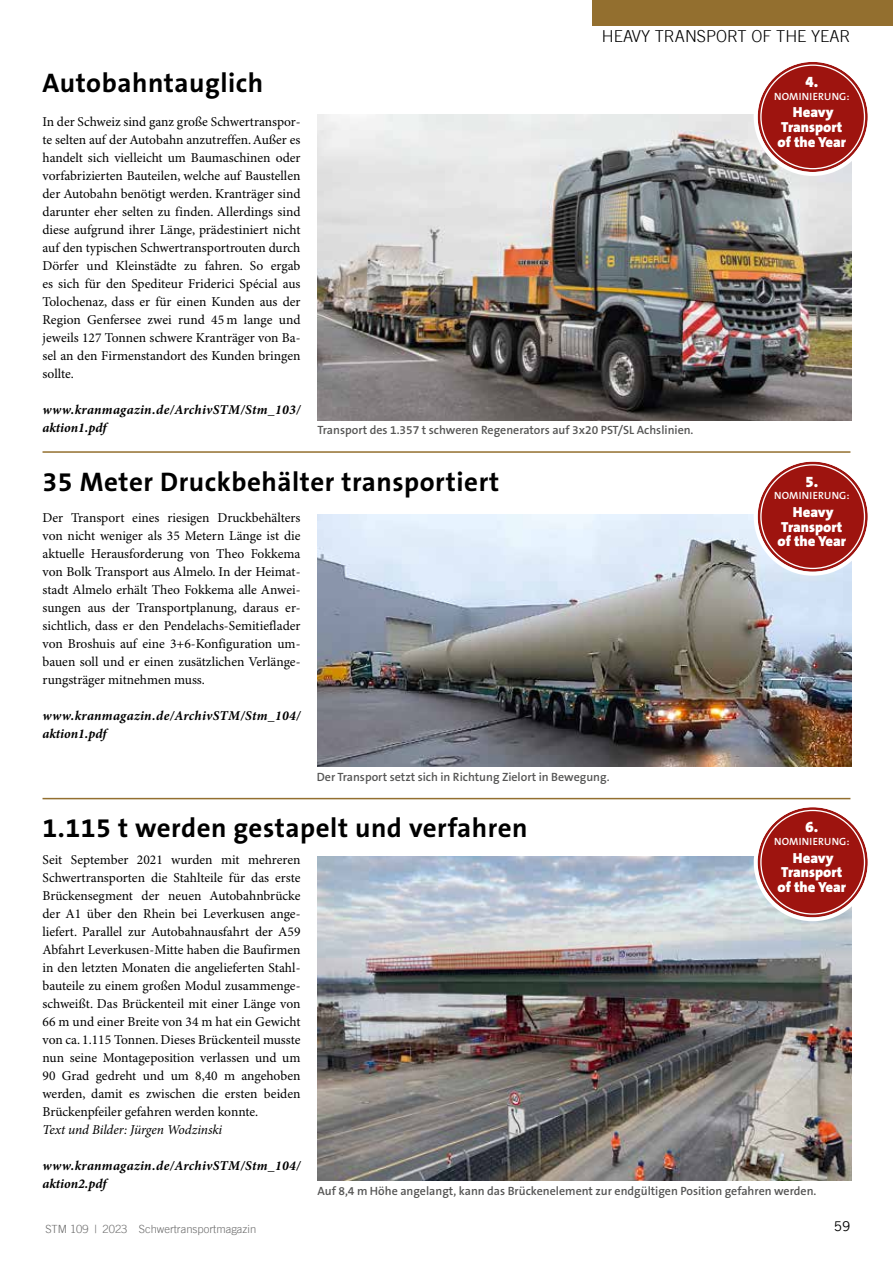
<style>
.page{position:relative;width:893px;height:1263px;background:#fff}
.page>*{position:absolute;margin:0;border:0;box-sizing:border-box;transform-origin:0 0}
.t1{font:700 27px "The Sans B W7";letter-spacing:.02em;color:#000}
.t2{font:300 16.5px "Trade Gothic LT";color:#000}
.t3{font:900 15px "The Sans B W9";color:#fff}
.t4{font:900 14.7px/14.7px "The Sans B W9";color:#fff;text-align:center}
.t5{font:13.5px/18px "Minion Pro";color:#000;text-align:justify}
.t6{font:italic 700 13.5px/18px "Minion Pro";letter-spacing:.02em;color:#000}
.t7{font:italic 13.5px "Minion Pro";letter-spacing:-.005em;color:#000}
.t8{font:13.5px "Trade Gothic LT";color:#000}
.t9{font:600 12px "The Sans B W6";color:#565655}
.t10{font:300 11.25px "Trade Gothic LT";color:#6e6e6e}
.t11{font:600 10.5px "The Sans B W6";letter-spacing:.015em;color:#fff}
</style>
<div class="page">
<div style="left:592px;top:0;width:301px;height:26px;background:#936f2f"></div>
<img style="left:317px;top:115px;width:535px;height:306px">
<div style="left:758px;top:62px;width:110px;height:110px;background:#9e140f;border-radius:50%"></div>
<div style="left:754px;top:58px;width:118px;height:118px;border:4px solid #fff;border-radius:50%"></div>
<hr style="left:43px;top:451px;width:807px;height:2px;background:#936f2f">
<img style="left:317px;top:514px;width:535px;height:252px">
<div style="left:758px;top:462px;width:110px;height:110px;background:#9e140f;border-radius:50%"></div>
<div style="left:754px;top:458px;width:118px;height:118px;border:4px solid #fff;border-radius:50%"></div>
<hr style="left:43px;top:798px;width:807px;height:1px;background:#936f2f">
<img style="left:317px;top:856px;width:535px;height:324px">
<div style="left:758px;top:807px;width:110px;height:110px;background:#9e140f;border-radius:50%"></div>
<div style="left:754px;top:803px;width:118px;height:118px;border:4px solid #fff;border-radius:50%"></div>
<p class="t2" style="left:602px;top:26px;width:250px">HEAVY TRANSPORT OF THE YEAR</p>
<h1 class="t1" style="left:43px;top:65px;width:222px">Autobahntauglich</h1>
<p class="t5" style="left:43px;top:113px;width:259px">In der Schweiz sind ganz große Schwertranspor&shy;te selten auf der Autobahn anzutreffen. Außer es handelt sich vielleicht um Baumaschinen oder vorfabrizierten Bauteilen, welche auf Baustellen der Autobahn benötigt werden. Kranträger sind darunter eher selten zu finden. Allerdings sind diese aufgrund ihrer Länge, prädestiniert nicht auf den typischen Schwertransportrouten durch Dörfer und Kleinstädte zu fahren. So ergab es sich für den Spediteur Friderici Spécial aus Tolochenaz, dass er für einen Kunden aus der Region Genfersee zwei rund 45 m lange und jeweils 127 Tonnen schwere Kranträger von Ba&shy;sel an den Firmenstandort des Kunden bringen sollte.</p>
<p class="t6" style="left:43px;top:400px;width:260px">www.kranmagazin.de/ArchivSTM/Stm_103/ aktion1.pdf</p>
<p class="t9" style="left:317px;top:422px;width:377px">Transport des 1.357 t schweren Regenerators auf 3x20 PST/SL Achslinien.</p>
<h1 class="t1" style="left:43px;top:465px;width:458px">35 Meter Druckbehälter transportiert</h1>
<p class="t5" style="left:43px;top:509px;width:259px">Der Transport eines riesigen Druckbehälters von nicht weniger als 35 Metern Länge ist die aktuelle Herausforderung von Theo Fokkema von Bolk Transport aus Almelo. In der Heimat&shy;stadt Almelo erhält Theo Fokkema alle Anwei&shy;sungen aus der Transportplanung, daraus er&shy;sichtlich, dass er den Pendelachs-Semitieflader von Broshuis auf eine 3+6-Konfiguration um&shy;bauen soll und er einen zusätzlichen Verlänge&shy;rungsträger mitnehmen muss.</p>
<p class="t6" style="left:43px;top:706px;width:260px">www.kranmagazin.de/ArchivSTM/Stm_104/ aktion1.pdf</p>
<p class="t3" style="left:805px;top:72px;width:14px">4.</p>
<p class="t11" style="left:774px;top:89px;width:77px">NOMINIERUNG:</p>
<p class="t4" style="left:778px;top:105px;width:70px">Heavy<br>Transport of the Year</p>
<p class="t3" style="left:805px;top:472px;width:14px">5.</p>
<p class="t11" style="left:774px;top:489px;width:77px">NOMINIERUNG:</p>
<p class="t4" style="left:778px;top:505px;width:70px">Heavy<br>Transport of the Year</p>
<p class="t9" style="left:317px;top:770px;width:294px">Der Transport setzt sich in Richtung Zielort in Bewegung.</p>
<h1 class="t1" style="left:43px;top:810px;width:487px">1.115 t werden gestapelt und verfahren</h1>
<p class="t5" style="left:43px;top:851px;width:259px">Seit September 2021 wurden mit mehreren Schwertransporten die Stahlteile für das erste Brückensegment der neuen Autobahnbrücke der A1 über den Rhein bei Leverkusen ange&shy;liefert. Parallel zur Autobahnausfahrt der A59<br>Abfahrt Leverkusen-Mitte haben die Baufirmen in den letzten Monaten die angelieferten Stahl&shy;bauteile zu einem großen Modul zusammenge&shy;schweißt. Das Brückenteil mit einer Länge von 66 m und einer Breite von 34 m hat ein Gewicht von ca. 1.115 Tonnen. Dieses Brückenteil musste nun seine Montageposition verlassen und um 90 Grad gedreht und um 8,40 m angehoben werden, damit es zwischen die ersten beiden Brückenpfeiler gefahren werden konnte.</p>
<p class="t7" style="left:43px;top:1120px;width:181px">Text und Bilder: Jürgen Wodzinski</p>
<p class="t6" style="left:43px;top:1156px;width:260px">www.kranmagazin.de/ArchivSTM/Stm_104/ aktion2.pdf</p>
<p class="t3" style="left:805px;top:817px;width:14px">6.</p>
<p class="t11" style="left:774px;top:835px;width:77px">NOMINIERUNG:</p>
<p class="t4" style="left:778px;top:850px;width:70px">Heavy<br>Transport of the Year</p>
<p class="t9" style="left:317px;top:1183px;width:500px">Auf 8,4 m Höhe angelangt, kann das Brückenelement zur endgültigen Position gefahren werden.</p>
<p class="t10" style="left:45px;top:1222px;width:212px">STM 109 | 2023 Schwertransportmagazin</p>
<p class="t8" style="left:834px;top:1218px;width:18px">59</p>
</div>
